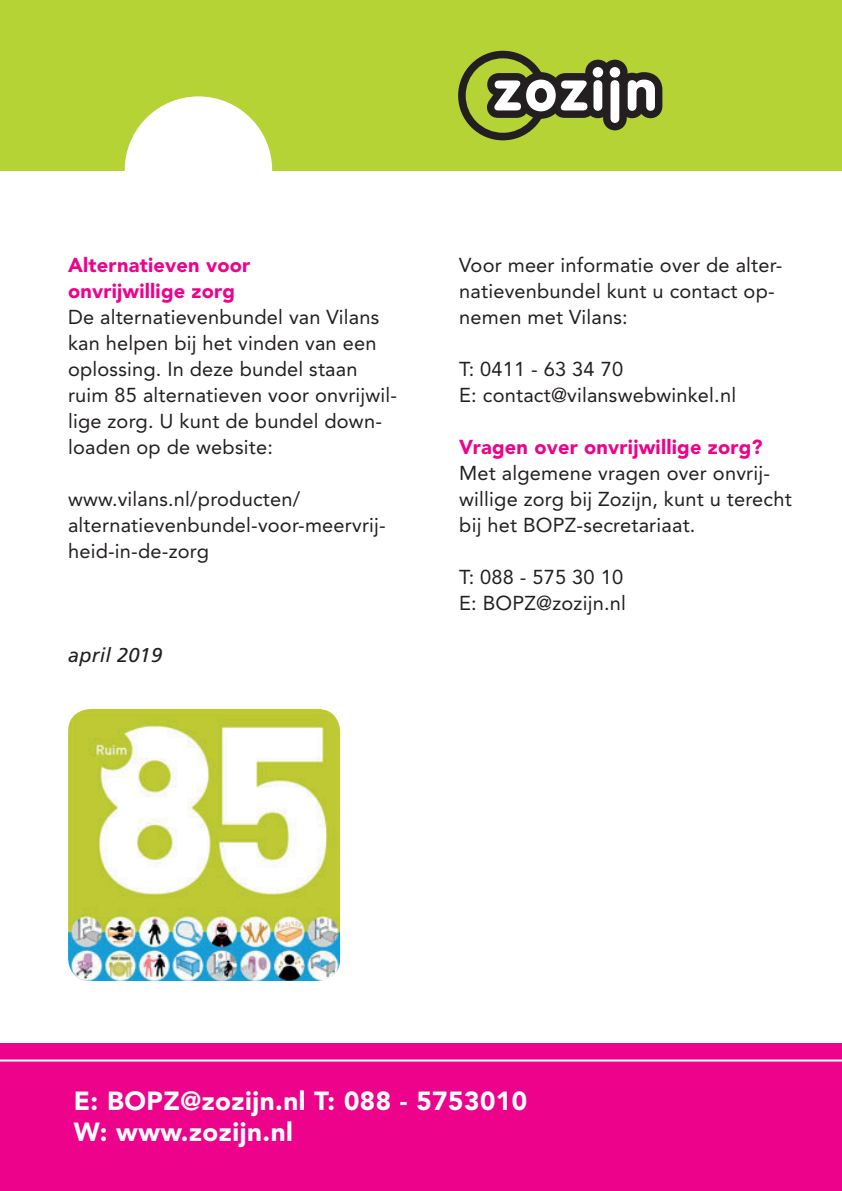
<style>
.page{position:relative;width:842px;height:1191px;background:#fff}
.page>*{position:absolute;margin:0;border:0;box-sizing:border-box;transform-origin:0 0}
.t1{font:900 26px/31.2px "Avenir LT Std";letter-spacing:.02em;color:#fff}
.t2{font:20px/26px "Avenir LT Std";letter-spacing:.01em;color:#231f20}
.t3{font:900 20px/26px "Avenir LT Std";letter-spacing:.01em;color:#ed028c}
.t4{font:italic 20px "Frutiger LT Std";letter-spacing:.01em;color:#231f20}
</style>
<div class="page">
<div style="left:0;top:1043px;width:842px;height:148px;background:#ed028c"></div>
<hr style="left:0;top:1059px;width:842px;height:2px;background:#fff">
<div style="left:0;top:0;width:842px;height:170px;background:#b5d334"></div>
<div style="left:125px;top:96px;width:147px;height:148px;background:#fff;border-radius:50%"></div>
<img style="left:68px;top:709px;width:272px;height:272px">
<svg style="left:458px;top:51px;width:204px;height:89px"></svg>
<p class="t3" style="left:68px;top:252px;width:184px">Alternatieven voor onvrijwillige zorg</p>
<p class="t2" style="left:68px;top:304px;width:331px">De alternatievenbundel van Vilans kan helpen bij het vinden van een oplossing. In deze bundel staan ruim 85 alternatieven voor onvrijwil&shy;lige zorg. U kunt de bundel down&shy;loaden op de website:</p>
<p class="t2" style="left:68px;top:486px;width:319px">www.vilans.nl/producten/ alternatievenbundel-voor-meervrij&shy;heid-in-de-zorg</p>
<p class="t4" style="left:68px;top:643px;width:96px">april 2019</p>
<p class="t2" style="left:459px;top:252px;width:325px">Voor meer informatie over de alter&shy;natievenbundel kunt u contact op&shy;nemen met Vilans:</p>
<p class="t2" style="left:459px;top:356px;width:278px">T: 0411 - 63 34 70<br>E: contact@vilanswebwinkel.nl</p>
<p class="t3" style="left:459px;top:434px;width:305px">Vragen over onvrijwillige zorg?</p>
<p class="t2" style="left:459px;top:460px;width:334px">Met algemene vragen over onvrij&shy;willige zorg bij Zozijn, kunt u terecht bij het BOPZ-secretariaat.</p>
<p class="t2" style="left:459px;top:564px;width:168px">T: 088 - 575 30 10<br>E: BOPZ@zozijn.nl</p>
<h1 class="t1" style="left:74px;top:1085px;width:455px">E: BOPZ@zozijn.nl T: 088 - 5753010<br>W: www.zozijn.nl</h1>
</div>
